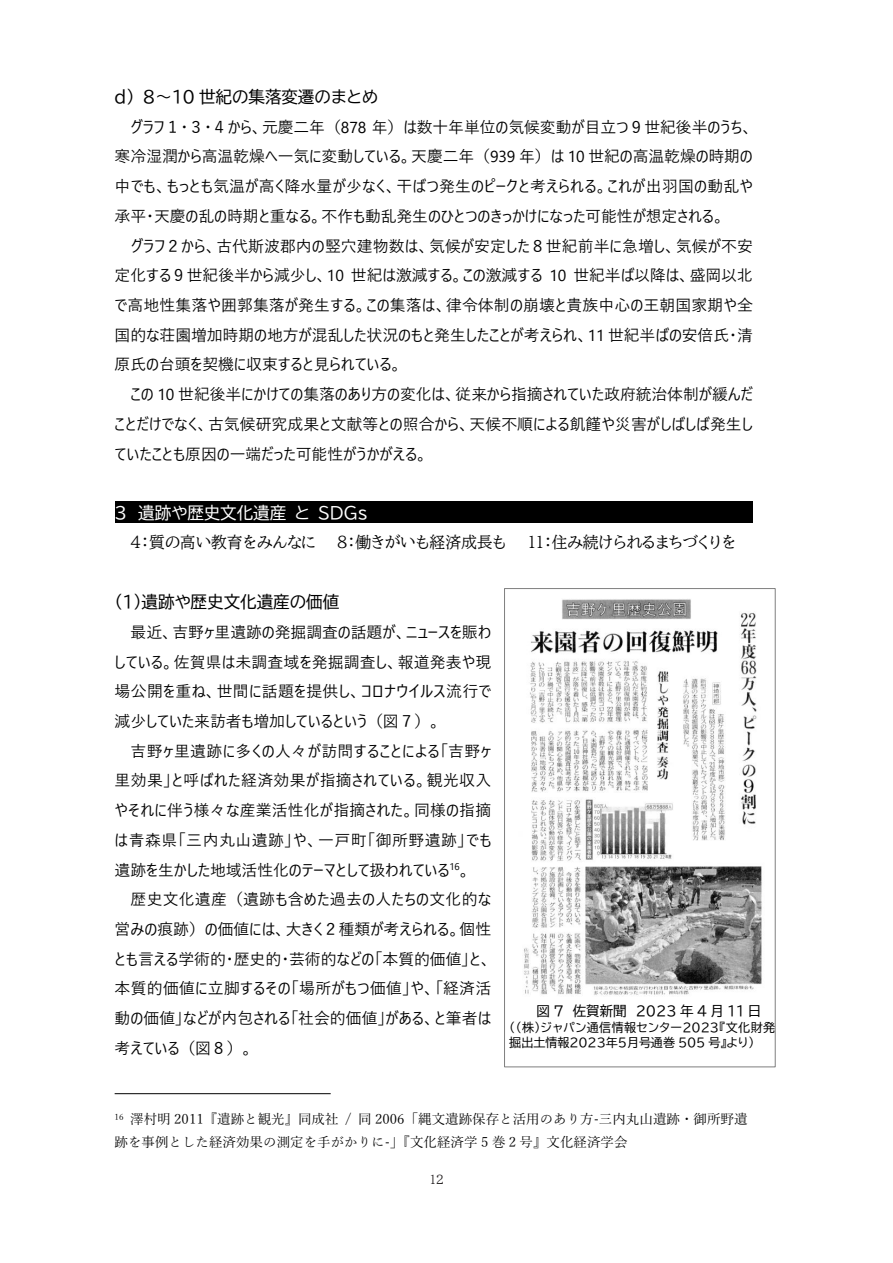
<style>
.page{position:relative;width:893px;height:1263px;background:#fff}
.page>*{position:absolute;margin:0;border:0;box-sizing:border-box;transform-origin:0 0}
.t1{font:16.5px "BIZ UDP Gothic";color:#000}
.t2{font:16.5px "BIZ UDP Gothic";color:#fff}
.t3{font:15.9px "Yu Gothic UI";color:#000}
.t4{font:15.9px "Yu Gothic UI";letter-spacing:.025em;color:#000}
.t5{font:15.9px "BIZ UDP Mincho Medium";letter-spacing:-.005em;color:#000}
.t6{font:15.9px "Yu Gothic UI";letter-spacing:.035em;color:#000}
.t7{font:13.5px/22.6px "Yu Mincho";color:#000}
.t8{font:13.5px "BIZ UDP Gothic";color:#000}
.t9{font:13.5px "BIZ UDP Mincho Medium";color:#000}
.t10{font:12px/15.6px "BIZ UDP Gothic";color:#000}
.t11{font:12px "BIZ UDP Mincho Medium";color:#231f20}
</style>
<div class="page">
<div style="left:115px;top:502px;width:637px;height:21px;background:#000"></div>
<hr style="left:115px;top:1093px;width:216px;height:1px;background:#000">
<div style="left:504px;top:588px;width:272px;height:479px;border:1px solid #7f7f7f"></div>
<img style="left:524px;top:599px;width:238px;height:396px">
<p class="t1" style="left:115px;top:88px;width:265px">ｄ） 8～10 世紀の集落変遷のまとめ</p>
<p class="t3" style="left:130px;top:112px;width:624px">グラフ１・３・４から、元慶二年（878 年）は数十年単位の気候変動が目立つ９世紀後半のうち、</p>
<p class="t3" style="left:115px;top:142px;width:640px">寒冷湿潤から高温乾燥へ一気に変動している。天慶二年（939 年）は 10 世紀の高温乾燥の時期の</p>
<p class="t3" style="left:115px;top:172px;width:640px">中でも、もっとも気温が高く降水量が少なく、干ばつ発生のピークと考えられる。これが出羽国の動乱や</p>
<p class="t3" style="left:115px;top:201px;width:611px">承平・天慶の乱の時期と重なる。不作も動乱発生のひとつのきっかけになった可能性が想定される。</p>
<p class="t3" style="left:131px;top:231px;width:624px">グラフ２から、古代斯波郡内の竪穴建物数は、気候が安定した８世紀前半に急増し、気候が不安</p>
<p class="t3" style="left:115px;top:261px;width:640px">定化する９世紀後半から減少し、10 世紀は激減する。この激減する 10 世紀半ば以降は、盛岡以北</p>
<p class="t3" style="left:115px;top:290px;width:640px">で高地性集落や囲郭集落が発生する。この集落は、律令体制の崩壊と貴族中心の王朝国家期や全</p>
<p class="t3" style="left:115px;top:320px;width:640px">国的な荘園増加時期の地方が混乱した状況のもと発生したことが考えられ、11 世紀半ばの安倍氏･清</p>
<p class="t3" style="left:115px;top:350px;width:289px">原氏の台頭を契機に収束すると見られている。</p>
<p class="t3" style="left:130px;top:380px;width:624px">この 10 世紀後半にかけての集落のあり方の変化は、従来から指摘されていた政府統治体制が緩んだ</p>
<p class="t3" style="left:115px;top:409px;width:640px">ことだけでなく、古気候研究成果と文献等との照合から、天候不順による飢饉や災害がしばしば発生し</p>
<p class="t3" style="left:115px;top:439px;width:314px">ていたことも原因の一端だった可能性がうかがえる。</p>
<p class="t2" style="left:115px;top:504px;width:254px">３ 遺跡や歴史文化遺産と SDGs</p>
<p class="t5" style="left:130px;top:534px;width:187px">４：質の高い教育をみんなに</p>
<p class="t5" style="left:337px;top:534px;width:171px">８：働きがいも経済成長も</p>
<p class="t5" style="left:528px;top:534px;width:210px">11：住み続けられるまちづくりを</p>
<p class="t1" style="left:115px;top:593px;width:226px">（１）遺跡や歴史文化遺産の価値</p>
<p class="t3" style="left:130px;top:617px;width:362px">最近、吉野ヶ里遺跡の発掘調査の話題が、ニュースを賑わ</p>
<p class="t3" style="left:115px;top:647px;width:378px">している。佐賀県は未調査域を発掘調査し、報道発表や現</p>
<p class="t4" style="left:115px;top:677px;width:378px">場公開を重ね、世間に話題を提供し、コロナウイルス流行で</p>
<p class="t3" style="left:115px;top:706px;width:328px">減少していた来訪者も増加しているという（図７）。</p>
<p class="t4" style="left:130px;top:736px;width:362px">吉野ヶ里遺跡に多くの人々が訪問することによる「吉野ヶ</p>
<p class="t4" style="left:115px;top:766px;width:378px">里効果」と呼ばれた経済効果が指摘されている。観光収入</p>
<p class="t3" style="left:115px;top:795px;width:378px">やそれに伴う様々な産業活性化が指摘された。同様の指摘</p>
<p class="t6" style="left:115px;top:825px;width:378px">は青森県「三内丸山遺跡」や、一戸町「御所野遺跡」でも</p>
<p class="t3" style="left:115px;top:855px;width:357px">遺跡を生かした地域活性化のテーマとして扱われている<sup>16</sup>。</p>
<p class="t3" style="left:130px;top:885px;width:362px">歴史文化遺産（遺跡も含めた過去の人たちの文化的な</p>
<p class="t3" style="left:115px;top:914px;width:378px">営みの痕跡）の価値には、大きく２種類が考えられる。個性</p>
<p class="t3" style="left:115px;top:944px;width:378px">とも言える学術的・歴史的・芸術的などの「本質的価値」と、</p>
<p class="t3" style="left:115px;top:974px;width:378px">本質的価値に立脚するその「場所がもつ価値」や、「経済活</p>
<p class="t3" style="left:115px;top:1003px;width:378px">動の価値」などが内包される「社会的価値」がある、と筆者は</p>
<p class="t3" style="left:115px;top:1033px;width:140px">考えている（図８）。</p>
<p class="t8" style="left:536px;top:1004px;width:226px">図7 佐賀新聞 2023年4月11日</p>
<p class="t10" style="left:509px;top:1019px;width:267px">（(株)ジャパン通信情報センター2023『文化財発掘出土情報２０２３年５月号通巻 505 号』より）</p>
<p class="t7" style="left:115px;top:1107px;width:634px"><sup>16</sup> 澤村明 2011『遺跡と観光』同成社 / 同 2006「縄文遺跡保存と活用のあり方-三内丸山遺跡・御所野遺跡を事例とした経済効果の測定を手がかりに-」『文化経済学 5 巻 2 号』文化経済学会</p>
<p class="t11" style="left:430px;top:1174px;width:16px">12</p>
<p class="t9" style="left:426px;top:1180px;width:16px">11</p>
</div>
